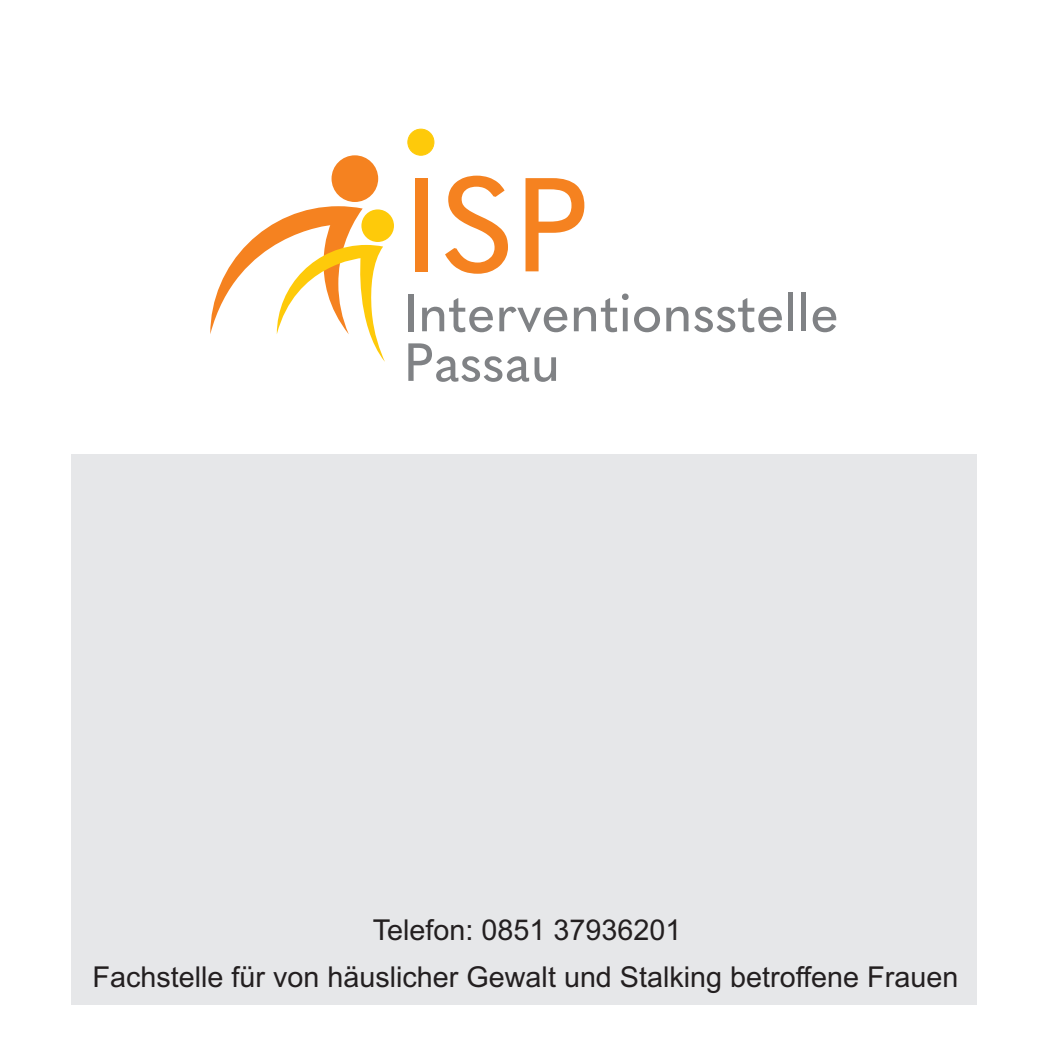
<style>
.page{position:relative;width:1049px;height:1049px;background:#fff}
.page>*{position:absolute;margin:0;border:0;box-sizing:border-box;transform-origin:0 0}
.t1{font:500 131.75px "Quasimoda";color:#f58220}
.t2{font:500 53px/49.5px "Quasimoda";color:#808285}
.t3{font:28.75px "Arial";color:#231f20}
</style>
<div class="page">
<div style="left:331px;top:155px;width:47px;height:47px;background:#f58220;border-radius:50%"></div>
<svg style="left:210px;top:206px;width:175px;height:156px"></svg>
<div style="left:361px;top:209px;width:33px;height:33px;background:#feca0a;border-radius:50%"></div>
<div style="left:408px;top:129px;width:26px;height:26px;background:#feca0a;border:1px solid #feca0a;border-radius:50%"></div>
<div style="left:72px;top:454px;width:905px;height:550px;background:#e6e7e9"></div>
<h1 class="t1" style="left:404px;top:147px;width:186px">ISP</h1>
<h2 class="t2" style="left:404px;top:288px;width:436px">Interventionsstelle<br>Passau</h2>
<p class="t3" style="left:373px;top:919px;width:310px">Telefon: 0851 37936201</p>
<p class="t3" style="left:93px;top:965px;width:867px">Fachstelle für von häuslicher Gewalt und Stalking betroffene Frauen</p>
</div>
